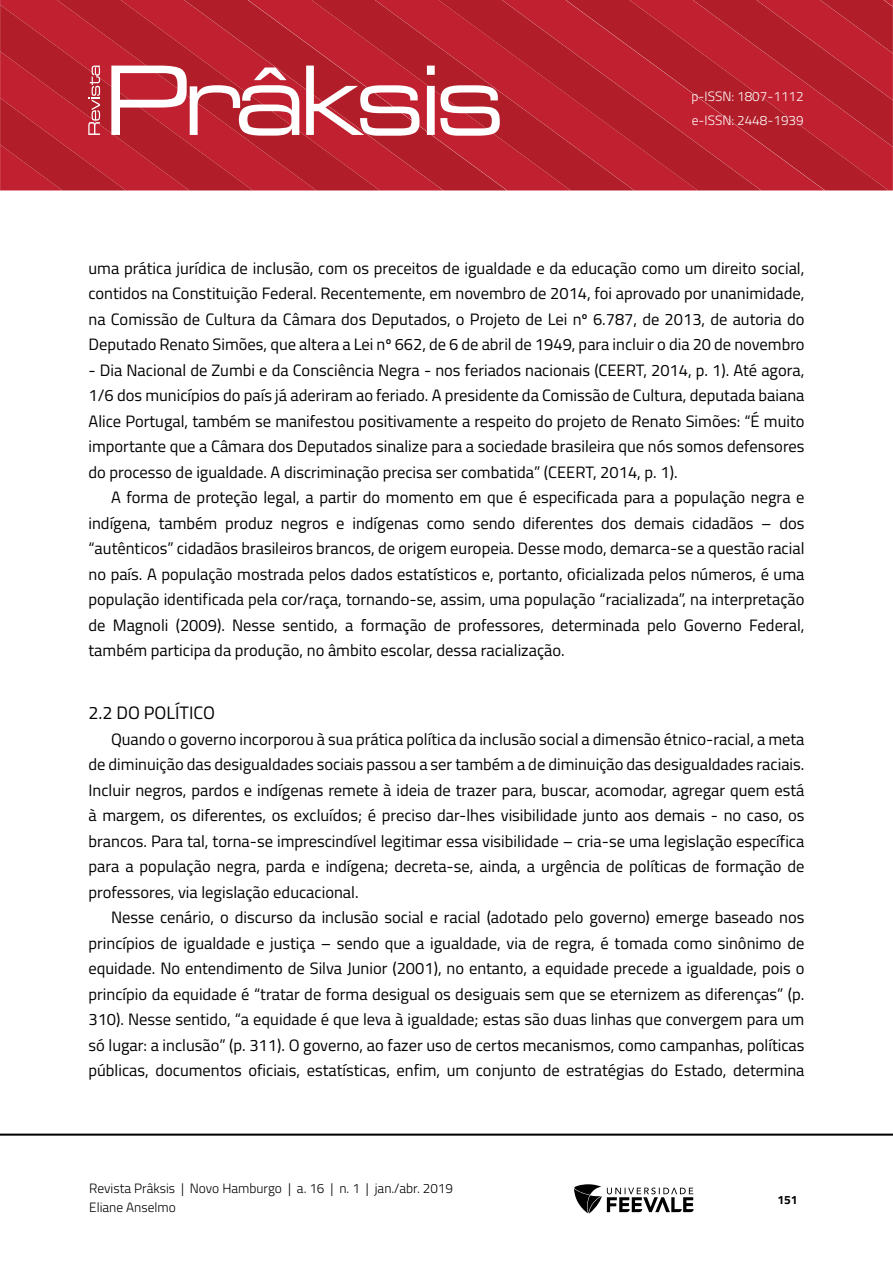
<style>
.page{position:relative;width:893px;height:1263px;background:#fff}
.page>*{position:absolute;margin:0;border:0;box-sizing:border-box;transform-origin:0 0}
.TUTULO_2{font:18px "Titillium Web";color:#000}
.Corpo_de_texto{font:16.5px/25.5px "Titillium Web";color:#000;text-align:justify}
.t1{font:300 13.5px/19.4px "Titillium Web";color:#000}
.t2{font:300 13.5px/24px "Titillium Web";color:#fff}
.t3{font:700 12px "Titillium Web";color:#000}
</style>
<div class="page">
<svg style="left:0;top:5px;width:56px;height:46px;background:#b7202d"></svg>
<svg style="left:56px;top:0;width:128px;height:51px;background:#b81f2d"></svg>
<svg style="left:184px;top:0;width:127px;height:51px;background:#b8202d"></svg>
<svg style="left:311px;top:0;width:127px;height:51px;background:#b8202d"></svg>
<svg style="left:438px;top:0;width:127px;height:190px;background:#b9202d"></svg>
<svg style="left:565px;top:0;width:324px;height:190px;background:#b8202d"></svg>
<svg style="left:692px;top:0;width:201px;height:147px;background:#b8202d"></svg>
<hr style="left:0;top:1133px;width:893px;height:3px;background:#000">
<svg style="left:574px;top:1184px;width:120px;height:29px"></svg>
<svg style="left:0;top:51px;width:500px;height:139px;background:#c13d48"></svg>
<p class="t2" style="left:691px;top:84px;width:114px">p-ISSN: 1807-1112 e-ISSN: 2448-1939</p>
<p class="Corpo_de_texto" style="left:88px;top:254px;width:718px">uma prática jurídica de inclusão, com os preceitos de igualdade e da educação como um direito social, contidos na Constituição Federal. Recentemente, em novembro de 2014, foi aprovado por unanimidade, na Comissão de Cultura da Câmara dos Deputados, o Projeto de Lei nº 6.787, de 2013, de autoria do Deputado Renato Simões, que altera a Lei nº 662, de 6 de abril de 1949, para incluir o dia 20 de novembro</p>
<p class="Corpo_de_texto" style="left:88px;top:356px;width:718px">- Dia Nacional de Zumbi e da Consciência Negra - nos feriados nacionais (CEERT, 2014, p. 1). Até agora, 1/6 dos municípios do país já aderiram ao feriado. A presidente da Comissão de Cultura, deputada baiana Alice Portugal, também se manifestou positivamente a respeito do projeto de Renato Simões: “É muito importante que a Câmara dos Deputados sinalize para a sociedade brasileira que nós somos defensores do processo de igualdade. A discriminação precisa ser combatida” (CEERT, 2014, p. 1).</p>
<p class="Corpo_de_texto" style="left:88px;top:484px;width:718px;text-indent:22px">A forma de proteção legal, a partir do momento em que é especificada para a população negra e indígena, também produz negros e indígenas como sendo diferentes dos demais cidadãos – dos “autênticos” cidadãos brasileiros brancos, de origem europeia. Desse modo, demarca-se a questão racial no país. A população mostrada pelos dados estatísticos e, portanto, oficializada pelos números, é uma população identificada pela cor/raça, tornando-se, assim, uma população “racializada”, na interpretação de Magnoli (2009). Nesse sentido, a formação de professores, determinada pelo Governo Federal, também participa da produção, no âmbito escolar, dessa racialização.</p>
<p class="TUTULO_2" style="left:88px;top:700px;width:128px">2.2 DO POLÍTICO</p>
<p class="Corpo_de_texto" style="left:88px;top:725px;width:717px;text-indent:22px">Quando o governo incorporou à sua prática política da inclusão social a dimensão étnico-racial, a meta de diminuição das desigualdades sociais passou a ser também a de diminuição das desigualdades raciais.<br>Incluir negros, pardos e indígenas remete à ideia de trazer para, buscar, acomodar, agregar quem está à margem, os diferentes, os excluídos; é preciso dar-lhes visibilidade junto aos demais - no caso, os brancos. Para tal, torna-se imprescindível legitimar essa visibilidade – cria-se uma legislação específica para a população negra, parda e indígena; decreta-se, ainda, a urgência de políticas de formação de professores, via legislação educacional.</p>
<p class="Corpo_de_texto" style="left:88px;top:904px;width:717px;text-indent:22px">Nesse cenário, o discurso da inclusão social e racial (adotado pelo governo) emerge baseado nos princípios de igualdade e justiça – sendo que a igualdade, via de regra, é tomada como sinônimo de equidade. No entendimento de Silva Junior (2001), no entanto, a equidade precede a igualdade, pois o princípio da equidade é “tratar de forma desigual os desiguais sem que se eternizem as diferenças” (p.<br>310). Nesse sentido, “a equidade é que leva à igualdade; estas são duas linhas que convergem para um só lugar: a inclusão” (p. 311). O governo, ao fazer uso de certos mecanismos, como campanhas, políticas públicas, documentos oficiais, estatísticas, enfim, um conjunto de estratégias do Estado, determina</p>
<p class="t1" style="left:89px;top:1177px;width:365px">Revista Prâksis | Novo Hamburgo | a. 16 | n. 1 | jan./abr. 2019<br>Eliane Anselmo</p>
<p class="t3" style="left:777px;top:1190px;width:22px">151</p>
</div>
